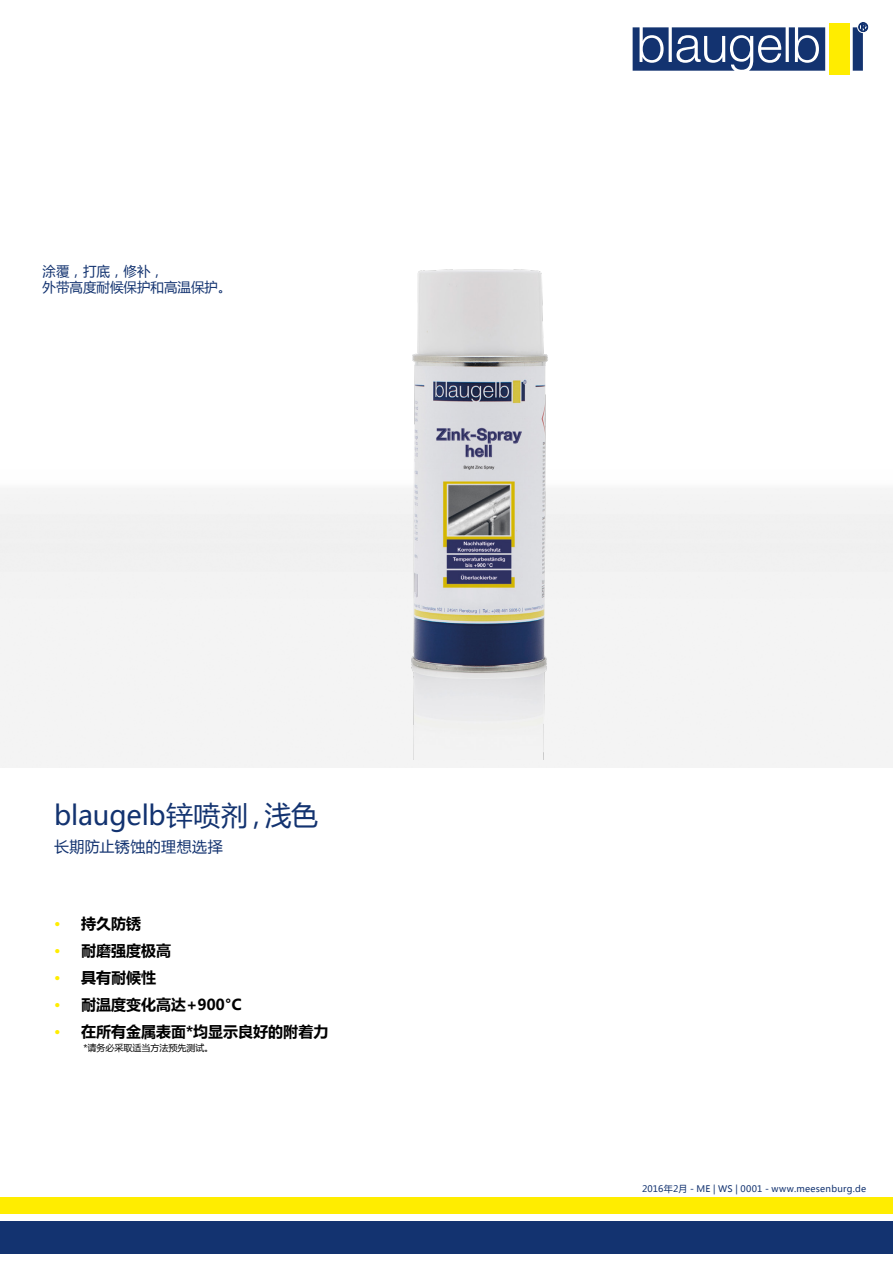
<style>
.page{position:relative;width:893px;height:1263px;background:#fff}
.page>*{position:absolute;margin:0;border:0;box-sizing:border-box;transform-origin:0 0}
.t1{font:27px "Microsoft Ya Hei";letter-spacing:-.005em;color:#133370}
.t2{font:700 15px "Microsoft Ya Hei";color:#000}
.t3{font:15px "Microsoft Ya Hei";letter-spacing:.025em;color:#133370}
.t4{font:13.5px/16.2px "Microsoft Ya Hei";color:#133370}
.t5{font:9px "Microsoft Ya Hei";letter-spacing:.03em;color:#133370}
.t6{font:9px "Microsoft Ya Hei";color:#000}
.s1{color:#ffed00}
</style>
<div class="page">
<img style="left:218px;top:269px;width:385px;height:491px">
<div style="left:0;top:1222px;width:893px;height:32px;background:#133370"></div>
<div style="left:0;top:1197px;width:893px;height:17px;background:#ffed00"></div>
<svg style="left:633px;top:22px;width:235px;height:49px"></svg>
<div style="left:829px;top:23px;width:20px;height:51px;background:#ffed00"></div>
<p class="t4" style="left:43px;top:262px;width:190px">涂覆，打底，修补，<br>外带高度耐候保护和高温保护。</p>
<h1 class="t1" style="left:54px;top:796px;width:266px">blaugelb锌喷剂，浅色</h1>
<p class="t3" style="left:54px;top:836px;width:170px">长期防止锈蚀的理想选择</p>
<p class="t2" style="left:54px;top:913px;width:88px"><span class="s1">•</span> 持久防锈</p>
<p class="t2" style="left:54px;top:940px;width:118px"><span class="s1">•</span> 耐磨强度极高</p>
<p class="t2" style="left:54px;top:967px;width:103px"><span class="s1">•</span> 具有耐候性</p>
<p class="t2" style="left:54px;top:994px;width:189px"><span class="s1">•</span> 耐温度变化高达+900°C</p>
<p class="t2" style="left:54px;top:1021px;width:276px"><span class="s1">•</span> 在所有金属表面*均显示良好的附着力</p>
<p class="t6" style="left:83px;top:1042px;width:132px">*请务必采取适当方法预先测试。</p>
<p class="t5" style="left:642px;top:1183px;width:225px">2016年2月 - ME | WS | 0001 - www.meesenburg.de</p>
</div>
